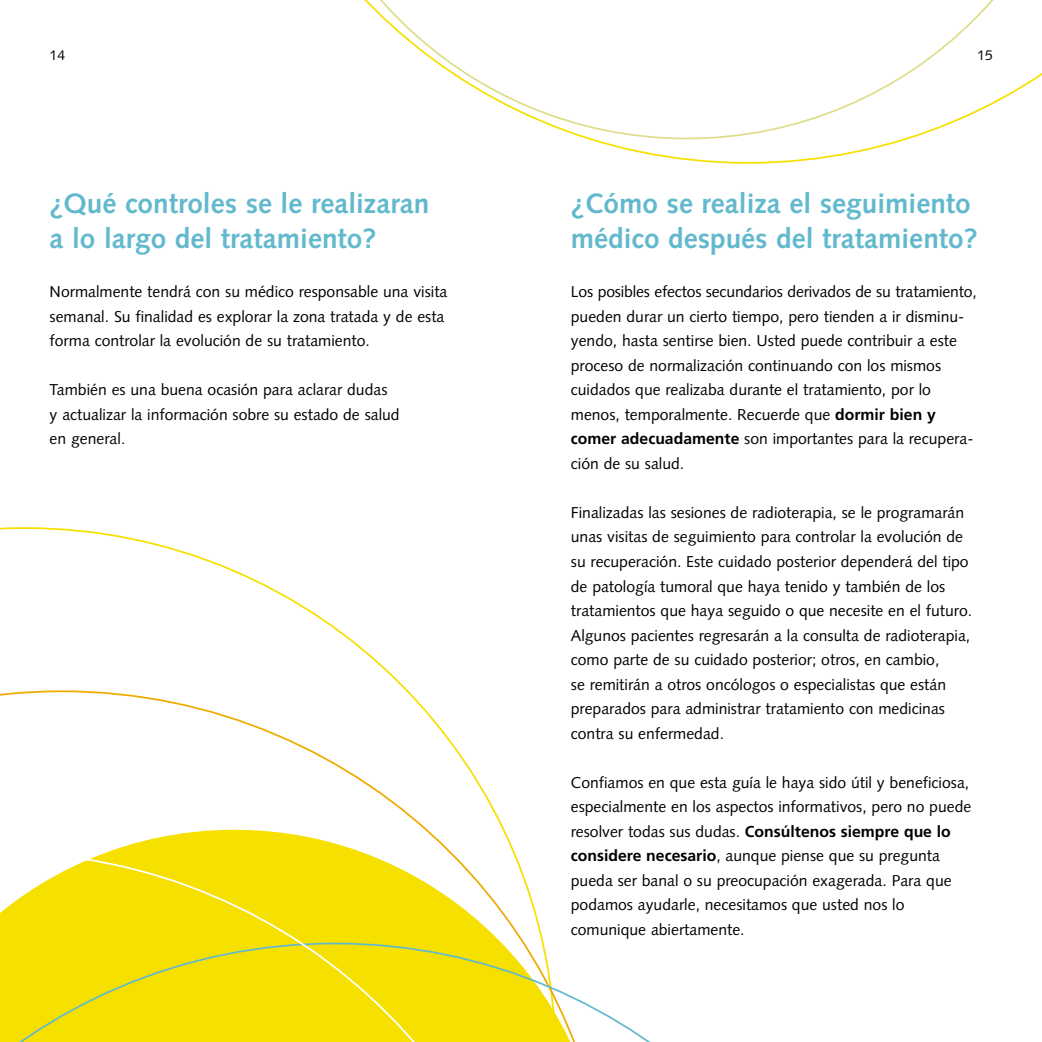
<style>
.page{position:relative;width:1042px;height:1042px;background:#fff}
.page>*{position:absolute;margin:0;border:0;box-sizing:border-box;transform-origin:0 0}
.t1{font:700 28px/35px "Syntax";color:#62b9cd}
.t2{font:15.75px/24.5px "Syntax";color:#000}
.t3{font:700 15.75px "Frutiger";color:#000}
.t4{font:14px "Syntax";color:#000}
.s1{font-family:"Frutiger";font-weight:700}
.s2{font-family:"Syntax";font-weight:400}
</style>
<div class="page">
<svg style="left:588px;top:139px;width:320px;height:25px"></svg>
<svg style="left:364px;top:0;width:677px;height:139px"></svg>
<svg style="left:0;top:527px;width:408px;height:163px"></svg>
<svg style="left:0;top:690px;width:514px;height:161px"></svg>
<svg style="left:549px;top:971px;width:100px;height:70px"></svg>
<svg style="left:0;top:851px;width:549px;height:190px;background:#f5e325"></svg>
<p class="t4" style="left:50px;top:50px;width:17px">14</p>
<p class="t4" style="left:977px;top:50px;width:17px">15</p>
<h1 class="t1" style="left:50px;top:188px;width:381px">¿Qué controles se le realizaran a lo largo del tratamiento?</h1>
<p class="t2" style="left:50px;top:281px;width:399px">Normalmente tendrá con su médico responsable una visita semanal. Su finalidad es explorar la zona tratada y de esta forma controlar la evolución de su tratamiento.</p>
<p class="t2" style="left:50px;top:379px;width:351px">También es una buena ocasión para aclarar dudas<br>y actualizar la información sobre su estado de salud en general.</p>
<h1 class="t1" style="left:570px;top:188px;width:408px">¿Cómo se realiza el seguimiento médico después del tratamiento?</h1>
<p class="t2" style="left:570px;top:281px;width:407px">Los posibles efectos secundarios derivados de su tratamiento, pueden durar un cierto tiempo, pero tienden a ir disminu&shy;yendo, hasta sentirse bien. Usted puede contribuir a este proceso de normalización continuando con los mismos cuidados que realizaba durante el tratamiento, por lo menos, temporalmente. Recuerde que <span class="s1">dormir bien y comer adecuadamente</span> son importantes para la recupera&shy;ción de su salud.</p>
<p class="t2" style="left:570px;top:501px;width:403px">Finalizadas las sesiones de radioterapia, se le programarán unas visitas de seguimiento para controlar la evolución de su recuperación. Este cuidado posterior dependerá del tipo de patología tumoral que haya tenido y también de los tratamientos que haya seguido o que necesite en el futuro.<br>Algunos pacientes regresarán a la consulta de radioterapia, como parte de su cuidado posterior; otros, en cambio,<br>se remitirán a otros oncólogos o especialistas que están preparados para administrar tratamiento con medicinas contra su enfermedad.</p>
<p class="t2" style="left:570px;top:771px;width:402px">Confiamos en que esta guía le haya sido útil y beneficiosa, especialmente en los aspectos informativos, pero no puede</p>
<p class="t3" style="left:570px;top:824px;width:381px"><span class="s2">resolver todas sus dudas.</span> Consúltenos siempre que lo</p>
<p class="t2" style="left:570px;top:844px;width:382px"><span class="s1">considere necesario</span>, aunque piense que su pregunta pueda ser banal o su preocupación exagerada. Para que podamos ayudarle, necesitamos que usted nos lo comunique abiertamente.</p>
</div>
